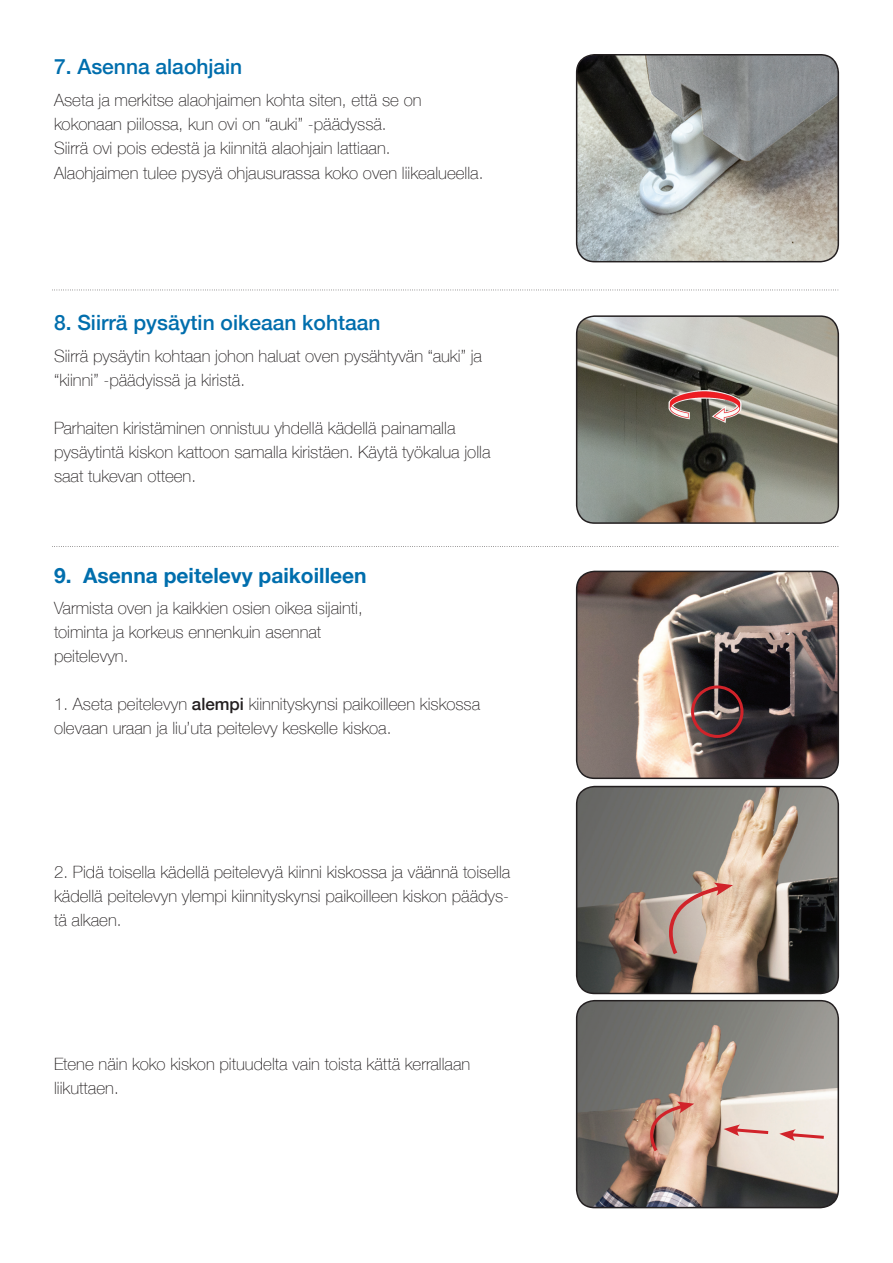
<style>
.page{position:relative;width:893px;height:1263px;background:#fff}
.page>*{position:absolute;margin:0;border:0;box-sizing:border-box;transform-origin:0 0}
.t1{font:500 21px "Helvetica Neue";color:#006ead}
.t2{font:700 21px "Helvetica Neue";color:#006ead}
.t3{font:100 16.95px/24px "Helvetica Neue";color:#231f20}
.s1{font-weight:500}
</style>
<div class="page">
<svg style="left:576px;top:315px;width:263px;height:209px;background:#8b887c"></svg>
<svg style="left:576px;top:54px;width:263px;height:208px;background:#979996"></svg>
<svg style="left:52px;top:290px;width:786px;height:1px"></svg>
<svg style="left:52px;top:546px;width:786px;height:1px"></svg>
<svg style="left:576px;top:571px;width:263px;height:208px;background:#736661"></svg>
<svg style="left:576px;top:786px;width:263px;height:208px;background:#7d746b"></svg>
<svg style="left:576px;top:1000px;width:263px;height:208px;background:#948c84"></svg>
<svg style="left:691px;top:685px;width:52px;height:53px;background:#5a393b"></svg>
<svg style="left:668px;top:883px;width:65px;height:71px;background:#cead9f"></svg>
<svg style="left:650px;top:1102px;width:44px;height:49px;background:#cd9c8a"></svg>
<svg style="left:724px;top:1124px;width:44px;height:12px"></svg>
<svg style="left:779px;top:1129px;width:45px;height:12px"></svg>
<img style="left:661px;top:383px;width:88px;height:45px">
<p class="t1" style="left:54px;top:54px;width:190px">7. Asenna alaohjain</p>
<p class="t3" style="left:54px;top:87px;width:431px;line-height:24.5px">Aseta ja merkitse alaohjaimen kohta siten, että se on kokonaan piilossa, kun ovi on “auki” -päädyssä.<br>Siirrä ovi pois edestä ja kiinnitä alaohjain lattiaan.<br>Alaohjaimen tulee pysyä ohjausurassa koko oven liikealueella.</p>
<p class="t1" style="left:54px;top:310px;width:328px">8. Siirrä pysäytin oikeaan kohtaan</p>
<p class="t3" style="left:54px;top:343px;width:429px">Siirrä pysäytin kohtaan johon haluat oven pysähtyvän “auki” ja “kiinni” -päädyissä ja kiristä.</p>
<p class="t3" style="left:54px;top:415px;width:438px">Parhaiten kiristäminen onnistuu yhdellä kädellä painamalla pysäytintä kiskon kattoon samalla kiristäen. Käytä työkalua jolla saat tukevan otteen.</p>
<p class="t2" style="left:54px;top:562px;width:314px">9. Asenna peitelevy paikoilleen</p>
<p class="t3" style="left:54px;top:596px;width:310px">Varmista oven ja kaikkien osien oikea sijainti, toiminta ja korkeus ennenkuin asennat peitelevyn.</p>
<p class="t3" style="left:54px;top:692px;width:428px">1. Aseta peitelevyn <span class="s1">alempi</span> kiinnityskynsi paikoilleen kiskossa olevaan uraan ja liu’uta peitelevy keskelle kiskoa.</p>
<p class="t3" style="left:54px;top:860px;width:458px;text-align:justify">2. Pidä toisella kädellä peitelevyä kiinni kiskossa ja väännä toisella kädellä peitelevyn ylempi kiinnityskynsi paikoilleen kiskon päädys&shy;tä alkaen.</p>
<p class="t3" style="left:54px;top:1052px;width:418px">Etene näin koko kiskon pituudelta vain toista kättä kerrallaan liikuttaen.</p>
</div>
